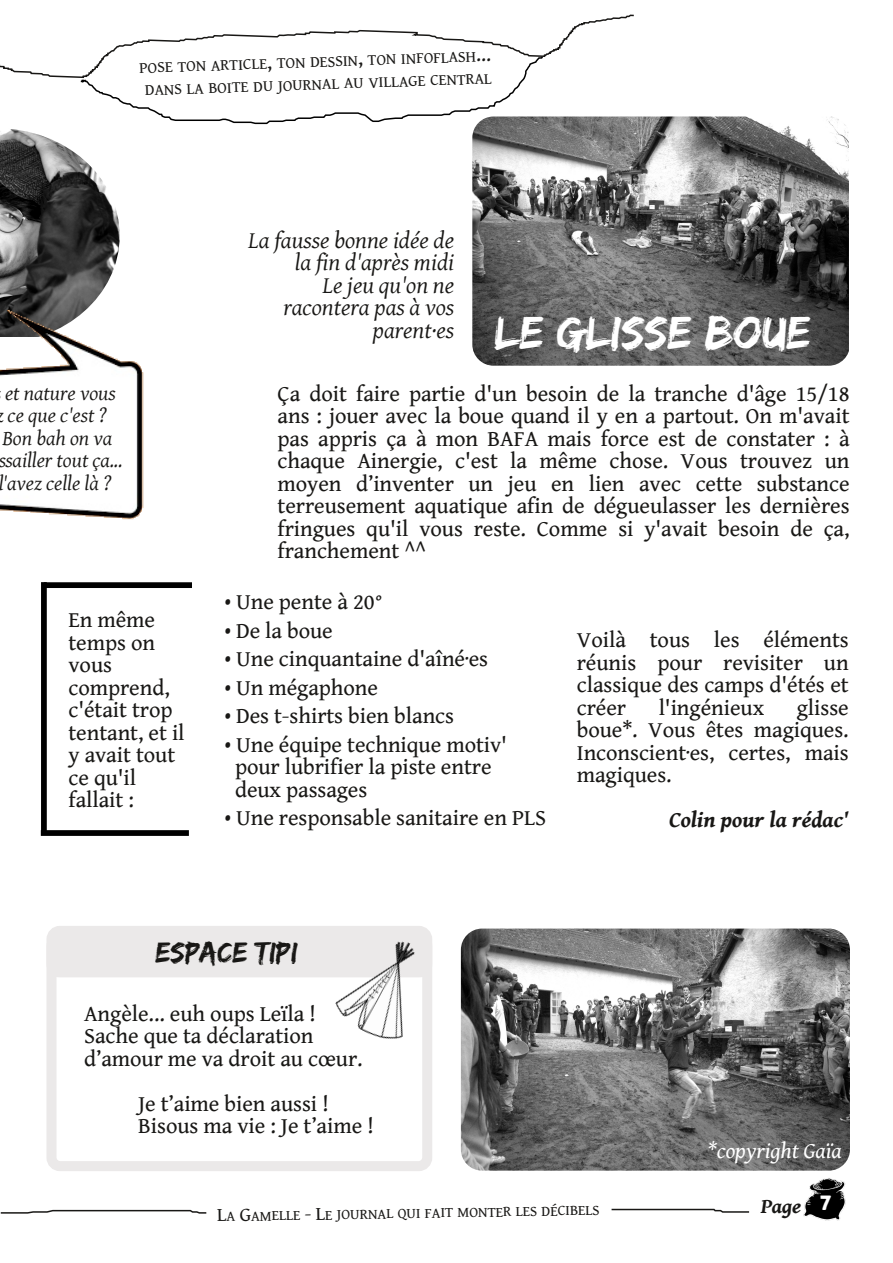
<style>
.page{position:relative;width:893px;height:1263px;background:#fff}
.page>*{position:absolute;margin:0;border:0;box-sizing:border-box;transform-origin:0 0}
.t1{font:48px "Edo SZ";color:#fff}
.t2{font:30px "Edo SZ";color:#181715}
.t3{font:italic 24px/22.5px "Gentium Basic";color:#181715;text-align:right}
.t4{font:22.5px/22.5px "Gentium Book Basic";letter-spacing:-.005em;color:#181715}
.t5{font:italic 700 22.5px "Gentium Book Basic";letter-spacing:-.005em;color:#181715}
.t6{font:italic 22.5px "Gentium Book Basic";letter-spacing:-.005em;color:#fff}
.t7{font:italic 21px/22.5px "Gentium Basic";color:#181715;text-align:center}
.t8{font:italic 700 21px "Gentium Book Basic";color:#181715}
.t9{font:21px "Block BE";color:#fff}
.t10{font:15.75px/22.5px "Gentium Book Basic";color:#181715;text-align:center}
.t11{font:14.7px "Gentium Book Basic";color:#181715}
.s1{font-size:21px}
.s2{font-size:19.5px}
</style>
<div class="page">
<svg style="left:0;top:14px;width:634px;height:64px"></svg>
<img style="left:804px;top:1178px;width:42px;height:42px">
<svg style="left:79px;top:55px;width:466px;height:70px"></svg>
<img style="left:0;top:129px;width:120px;height:148px">
<img style="left:0;top:277px;width:144px;height:243px">
<svg style="left:0;top:1208px;width:750px;height:6px"></svg>
<div style="left:46px;top:933px;width:386px;height:238px;border:10px solid #ebe9e9;border-radius:9px"></div>
<div style="left:51px;top:931px;width:376px;height:41px;background:#ebe9e9;border-radius:9px"></div>
<div style="left:46px;top:926px;width:386px;height:51px;border:10px solid #ebe9e9;border-radius:9px"></div>
<img style="left:327px;top:926px;width:106px;height:126px">
<img style="left:461px;top:928px;width:389px;height:243px;border-radius:21px">
<img style="left:472px;top:116px;width:376px;height:250px">
<div style="left:44px;top:582px;width:148px;height:6px;background:#000"></div>
<div style="left:41px;top:830px;width:148px;height:6px;background:#000"></div>
<div style="left:41px;top:582px;width:6px;height:249px;background:#000"></div>
<p class="t10" style="left:139px;top:57px;width:353px;rotate:-2deg">POSE TON ARTICLE<span class="s1">,</span> TON DESSIN<span class="s1">,</span> TON INFOFLASH<span class="s1">...<br></span>DANS LA BOITE DU JOURNAL AU VILLAGE CENTRAL</p>
<p class="t7" style="left:-2px;top:382px;width:126px">et nature vous ce que c'est ?<br>Bon bah on va ssailler tout ça... l'avez celle là ?</p>
<p class="t4" style="left:69px;top:609px;width:118px">En même temps on vous comprend, c'était trop tentant, et il y avait tout ce qu'il fallait :</p>
<p class="t3" style="left:248px;top:229px;width:208px">La fausse bonne idée de la fin d'après midi<br>Lejeu qu'on ne racontera pas à vos parent·es</p>
<h1 class="t1" style="left:495px;top:304px;width:317px">LE GLISSE BOUE</h1>
<p class="t4" style="left:278px;top:383px;width:574px;text-align:justify">Ça doit faire partie d'un besoin de la tranche d'âge 15/18 ans : jouer avec la boue quand il y en a partout. On m'avait pas appris ça à mon BAFA mais force est de constater : à chaque Ainergie, c'est la même chose. Vous trouvez un moyen d’inventer un jeu en lien avec cette substance terreusement aquatique afin de dégueulasser les dernières fringues qu'il vous reste. Comme si y'avait besoin de ça, franchement ^^</p>
<p class="t4" style="left:225px;top:591px;width:159px">• Une pente à 20°</p>
<p class="t4" style="left:225px;top:620px;width:110px">• De la boue</p>
<p class="t4" style="left:225px;top:648px;width:265px">• Une cinquantaine d'aîné·es</p>
<p class="t4" style="left:225px;top:677px;width:155px">• Un mégaphone</p>
<p class="t4" style="left:225px;top:705px;width:231px">• Des t-shirts bien blancs</p>
<p class="t4" style="left:235px;top:734px;width:274px;text-indent:-10px">• Une équipe technique motiv' pour lubrifier la piste entre deux passages</p>
<p class="t4" style="left:225px;top:807px;width:323px">• Une responsable sanitaire en PLS</p>
<p class="t4" style="left:577px;top:629px;width:274px;text-align:justify">Voilà tous les éléments réunis pour revisiter un classique des camps d'étés et créer</p>
<p class="t4" style="left:577px;top:697px;width:273px;text-align:justify;text-indent:220px">glisse boue*. Vous êtes magiques.<br>Inconscient·es, certes, mais magiques.</p>
<p class="t5" style="left:669px;top:808px;width:181px">Colin pour la rédac'</p>
<p class="t4" style="left:659px;top:697px;width:107px">l'ingénieux</p>
<h2 class="t2" style="left:156px;top:935px;width:144px">ESPACE TIPI</h2>
<p class="t4" style="left:84px;top:1003px;width:280px">Angèle... euh oups Leïla !<br>Sache que ta déclaration d’amour me va droit au cœur.</p>
<p class="t4" style="left:138px;top:1093px;width:237px">Je t’aime bien aussi !<br>Bisous ma vie : Je t’aime !</p>
<p class="t6" style="left:709px;top:1139px;width:135px">*copyright Gaïa</p>
<p class="t11" style="left:217px;top:1208px;width:384px;rotate:-1deg"><span class="s2">L</span>A <span class="s2">G</span>AMELLE <span class="s2">- L</span>E JOURNAL QUI FAIT MONTER LES DÉCIBELS</p>
<p class="t9" style="left:820px;top:1191px;width:12px">7</p>
<p class="t8" style="left:761px;top:1195px;width:42px">Page</p>
</div>
